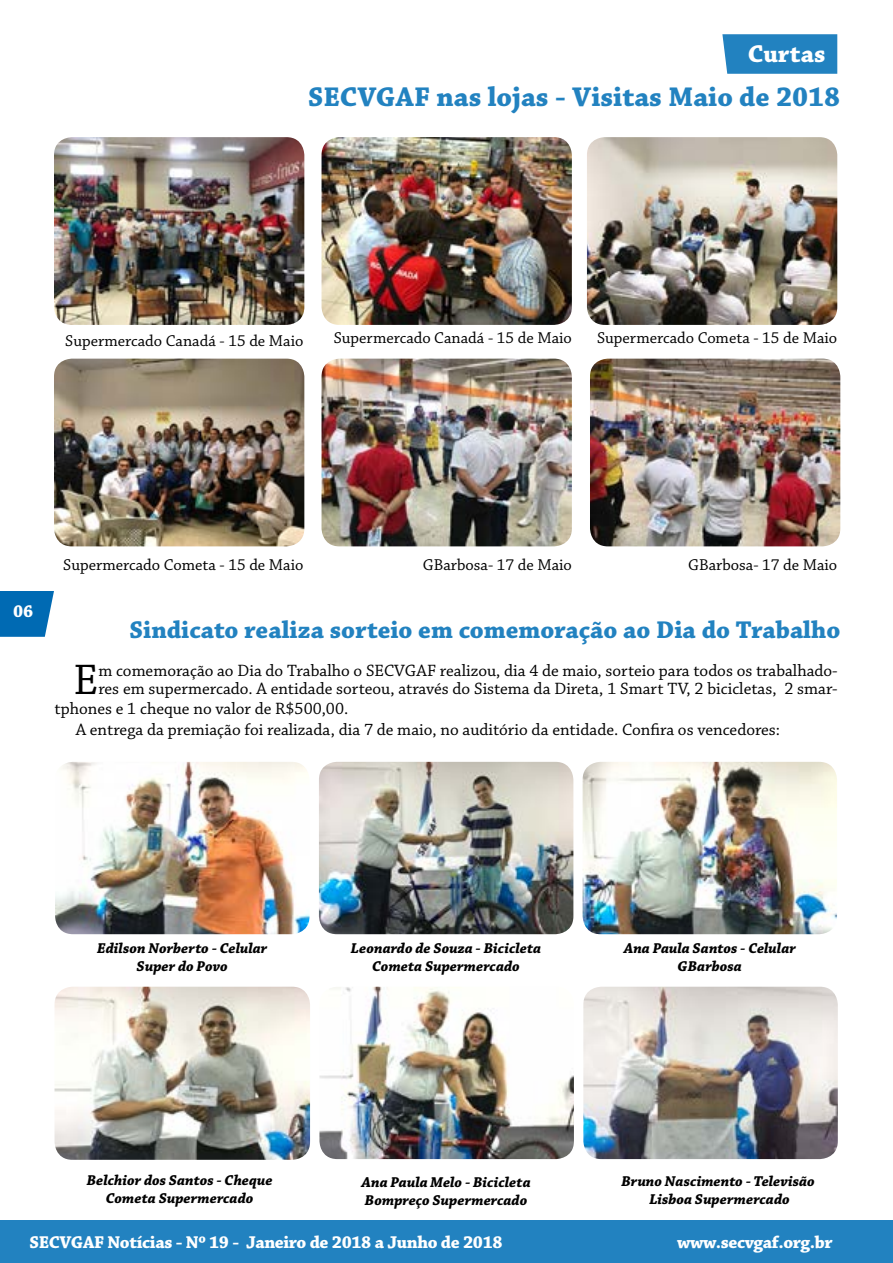
<style>
.page{position:relative;width:893px;height:1263px;background:#fff}
.page>*{position:absolute;margin:0;border:0;box-sizing:border-box;transform-origin:0 0}
.t1{font:45px "Chaparral Pro";color:#000}
.t2{font:700 28.5px "Chaparral Pro";color:#2282c0}
.t3{font:700 25.5px "Chaparral Pro";color:#2282c0}
.t4{font:700 25.5px "Chaparral Pro";color:#fff}
.t5{font:700 18px "Chaparral Pro";letter-spacing:-.02em;color:#fff}
.t6{font:17.25px/18px "Chaparral Pro";color:#000}
.t7{font:16.5px "Chaparral Pro";color:#000}
.t8{font:italic 700 15px/18px "Chaparral Pro";color:#000;text-align:center}
</style>
<div class="page">
<div style="left:0;top:1220px;width:893px;height:43px;background:#2282c0"></div>
<svg style="left:0;top:591px;width:54px;height:46px;background:#1677b9"></svg>
<svg style="left:722px;top:34px;width:116px;height:40px;background:#2b87c2"></svg>
<img style="left:54px;top:359px;width:250px;height:187px">
<img style="left:322px;top:137px;width:250px;height:188px">
<img style="left:54px;top:137px;width:250px;height:188px">
<img style="left:587px;top:137px;width:250px;height:188px">
<img style="left:322px;top:359px;width:250px;height:187px">
<img style="left:590px;top:359px;width:250px;height:187px">
<img style="left:55px;top:762px;width:254px;height:172px">
<img style="left:319px;top:762px;width:254px;height:172px">
<img style="left:583px;top:762px;width:254px;height:172px">
<img style="left:55px;top:987px;width:255px;height:173px">
<img style="left:319px;top:987px;width:255px;height:172px">
<img style="left:583px;top:987px;width:255px;height:172px">
<h3 class="t4" style="left:748px;top:39px;width:79px">Curtas</h3>
<h2 class="t2" style="left:308px;top:80px;width:534px">SECVGAF nas lojas - Visitas Maio de 2018</h2>
<p class="t7" style="left:65px;top:332px;width:240px">Supermercado Canadá - 15 de Maio</p>
<p class="t7" style="left:334px;top:328px;width:240px">Supermercado Canadá - 15 de Maio</p>
<p class="t7" style="left:597px;top:328px;width:242px">Supermercado Cometa - 15 de Maio</p>
<p class="t5" style="left:13px;top:601px;width:22px">06</p>
<p class="t7" style="left:63px;top:555px;width:242px">Supermercado Cometa - 15 de Maio</p>
<p class="t7" style="left:423px;top:555px;width:151px">GBarbosa- 17 de Maio</p>
<p class="t7" style="left:688px;top:555px;width:151px">GBarbosa- 17 de Maio</p>
<h3 class="t3" style="left:129px;top:615px;width:712px">Sindicato realiza sorteio em comemoração ao Dia do Trabalho</h3>
<h1 class="t1" style="left:73px;top:655px;width:26px">E</h1>
<p class="t6" style="left:98px;top:662px;width:741px">m comemoração ao Dia do Trabalho o SECVGAF realizou, dia 4 de maio, sorteio para todos os trabalhado&shy;res em supermercado. A entidade sorteou, através do Sistema da Direta, 1 Smart TV, 2 bicicletas, 2 smar-</p>
<p class="t6" style="left:76px;top:699px;width:706px;line-height:20.2px;text-indent:-21px">tphones e 1 cheque no valor de R$500,00.<br>A entrega da premiação foi realizada, dia 7 de maio, no auditório da entidade. Confira os vencedores:</p>
<p class="t8" style="left:97px;top:940px;width:172px">Edilson Norberto - Celular<br>Super do Povo</p>
<p class="t8" style="left:624px;top:940px;width:174px">Ana Paula Santos - Celular<br>GBarbosa</p>
<p class="t8" style="left:351px;top:940px;width:192px">Leonardo de Souza - Bicicleta<br>Cometa Supermercado</p>
<p class="t8" style="left:87px;top:1172px;width:187px">Belchior dos Santos - Cheque<br>Cometa Supermercado</p>
<p class="t8" style="left:362px;top:1174px;width:171px;text-align:left">Ana Paula Melo - Bicicleta<br>Bompreço Supermercado</p>
<p class="t8" style="left:621px;top:1173px;width:195px">Bruno Nascimento - Televisão<br>Lisboa Supermercado</p>
<p class="t5" style="left:29px;top:1231px;width:475px">SECVGAF Notícias - Nº 19 - Janeiro de 2018 a Junho de 2018</p>
<p class="t5" style="left:677px;top:1231px;width:157px">www.secvgaf.org.br</p>
</div>
